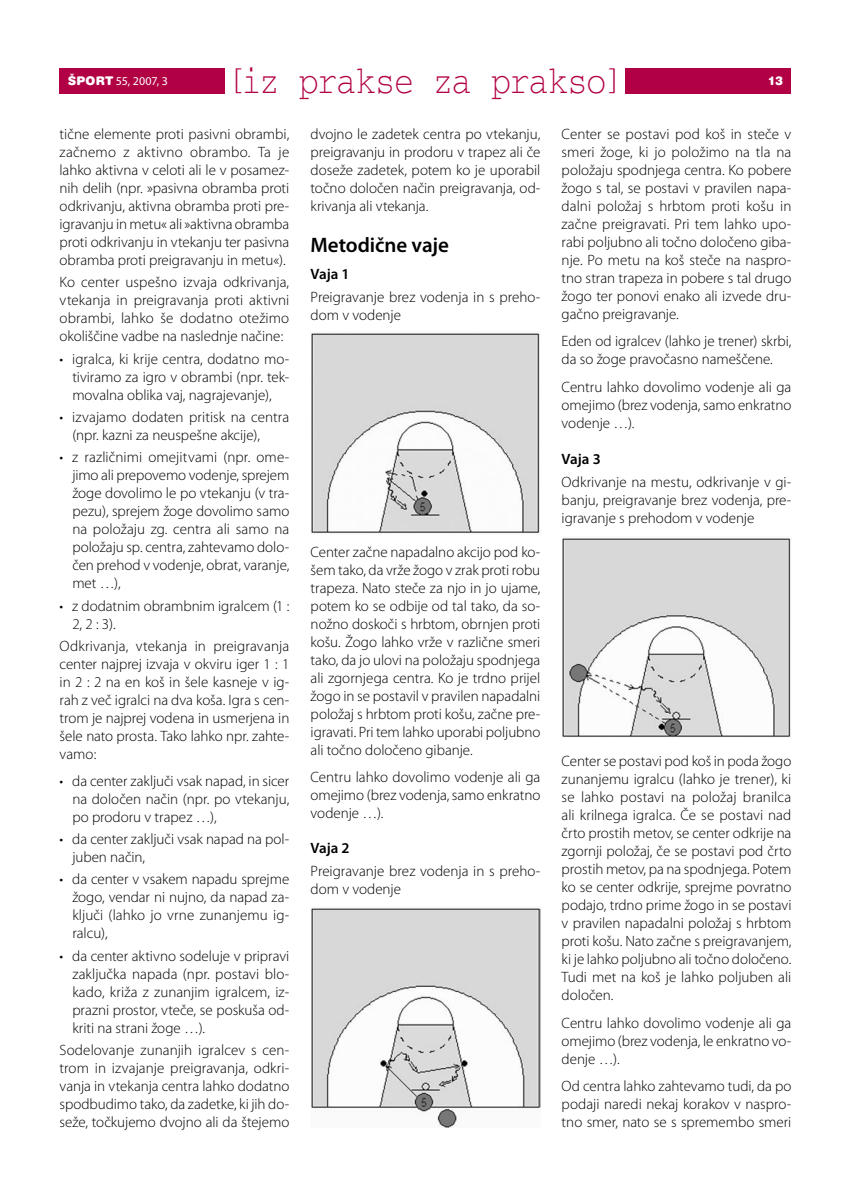
<style>
.page{position:relative;width:851px;height:1191px;background:#fff}
.page>*{position:absolute;margin:0;border:0;box-sizing:border-box;transform-origin:0 0}
._40_ziva_pagina{font:39px "Courier MEE Ligh";letter-spacing:-.025em;color:#b10044;scale:.85 1}
._02_podnaslov{font:600 21px "Myriad Pro";letter-spacing:-.005em;color:#000}
._05_osnovni_tekst{font:300 15px/18px "Myriad Pro";color:#000;text-align:justify}
._06_osnovni_tekst_alineje{font:300 15px/18px "Myriad Pro";color:#000;text-align:justify}
._02b_pod_pod_naslov{font:600 15px "Myriad Pro";letter-spacing:-.005em;color:#000}
._02a_pod_pod_naslov_prvi{font:600 15px "Myriad Pro";color:#000}
._40_ziva_pagina-2{font:12px "Myriad Pro";letter-spacing:-.01em;color:#fff}
._40_ziva_pagina-3{font:12px "Swiss 721 Black Rounded";color:#fff}
.s1{font-family:"Swiss 721 Black Rounded"}
.s2{font-size:33px}
</style>
<div class="page">
<div style="left:60px;top:68px;width:731px;height:26px;background:#b10044"></div>
<div style="left:225px;top:68px;width:400px;height:30px;background:#fff"></div>
<img style="left:311px;top:333px;width:229px;height:201px">
<img style="left:311px;top:908px;width:229px;height:219px">
<img style="left:562px;top:538px;width:229px;height:199px">
<p class="_40_ziva_pagina-2" style="left:68px;top:74px;width:101px"><span class="s1">ŠPORT</span> 55, 2007, 3</p>
<p class="_40_ziva_pagina" style="left:225px;top:62px;width:471px"><span class="s2">[</span>iz prakse za prakso<span class="s2">]</span></p>
<p class="_40_ziva_pagina-3" style="left:767px;top:73px;width:17px">13</p>
<p class="_05_osnovni_tekst" style="left:60px;top:125px;width:231px">tične elemente proti pasivni obrambi, začnemo z aktivno obrambo. Ta je lahko aktivna v celoti ali le v posamez&shy;nih delih (npr. »pasivna obramba proti odkrivanju, aktivna obramba proti pre&shy;igravanju in metu« ali »aktivna obramba proti odkrivanju in vtekanju ter pasivna obramba proti preigravanju in metu«).</p>
<p class="_05_osnovni_tekst" style="left:60px;top:273px;width:231px">Ko center uspešno izvaja odkrivanja, vtekanja in preigravanja proti aktivni obrambi, lahko še dodatno otežimo okoliščine vadbe na naslednje načine:</p>
<p class="_06_osnovni_tekst_alineje" style="left:72px;top:350px;width:218px;text-indent:-13px">• igralca, ki krije centra, dodatno mo&shy;tiviramo za igro v obrambi (npr. tek&shy;movalna oblika vaj, nagrajevanje),</p>
<p class="_06_osnovni_tekst_alineje" style="left:72px;top:408px;width:218px;text-indent:-13px">• izvajamo dodaten pritisk na centra (npr. kazni za neuspešne akcije),</p>
<p class="_06_osnovni_tekst_alineje" style="left:72px;top:448px;width:218px;text-indent:-13px">• z različnimi omejitvami (npr. ome&shy;jimo ali prepovemo vodenje, sprejem žoge dovolimo le po vtekanju (v tra&shy;pezu), sprejem žoge dovolimo samo na položaju zg. centra ali samo na položaju sp. centra, zahtevamo dolo&shy;čen prehod v vodenje, obrat, varanje, met …),</p>
<p class="_06_osnovni_tekst_alineje" style="left:72px;top:597px;width:218px;text-indent:-13px">• z dodatnim obrambnim igralcem (1 :<br>2, 2 : 3).</p>
<p class="_05_osnovni_tekst" style="left:60px;top:637px;width:231px">Odkrivanja, vtekanja in preigravanja center najprej izvaja v okviru iger 1 : 1 in 2 : 2 na en koš in šele kasneje v ig&shy;rah z več igralci na dva koša. Igra s cen&shy;trom je najprej vodena in usmerjena in šele nato prosta. Tako lahko npr. zahte&shy;vamo:</p>
<p class="_06_osnovni_tekst_alineje" style="left:72px;top:772px;width:218px;text-indent:-13px">• da center zaključi vsak napad, in sicer na določen način (npr. po vtekanju, po prodoru v trapez …),</p>
<p class="_06_osnovni_tekst_alineje" style="left:72px;top:830px;width:218px;text-indent:-13px">• da center zaključi vsak napad na pol&shy;juben način,</p>
<p class="_06_osnovni_tekst_alineje" style="left:72px;top:870px;width:218px;text-indent:-13px">• da center v vsakem napadu sprejme žogo, vendar ni nujno, da napad za&shy;ključi (lahko jo vrne zunanjemu ig&shy;ralcu),</p>
<p class="_06_osnovni_tekst_alineje" style="left:72px;top:947px;width:218px;text-indent:-13px">• da center aktivno sodeluje v pripravi zaključka napada (npr. postavi blo&shy;kado, križa z zunanjim igralcem, iz&shy;prazni prostor, vteče, se poskuša od&shy;kriti na strani žoge …).</p>
<p class="_05_osnovni_tekst" style="left:60px;top:1041px;width:231px">Sodelovanje zunanjih igralcev s cen&shy;trom in izvajanje preigravanja, odkri&shy;vanja in vtekanja centra lahko dodatno spodbudimo tako, da zadetke, ki jih do&shy;seže, točkujemo dvojno ali da štejemo</p>
<p class="_05_osnovni_tekst" style="left:310px;top:125px;width:231px">dvojno le zadetek centra po vtekanju, preigravanju in prodoru v trapez ali če doseže zadetek, potem ko je uporabil točno določen način preigravanja, od&shy;krivanja ali vtekanja.</p>
<p class="_02_podnaslov" style="left:310px;top:234px;width:140px">Metodične vaje</p>
<p class="_02a_pod_pod_naslov_prvi" style="left:310px;top:266px;width:41px">Vaja 1</p>
<p class="_05_osnovni_tekst" style="left:310px;top:288px;width:231px">Preigravanje brez vodenja in s preho&shy;dom v vodenje</p>
<p class="_05_osnovni_tekst" style="left:561px;top:125px;width:231px">Center se postavi pod koš in steče v smeri žoge, ki jo položimo na tla na položaju spodnjega centra. Ko pobere žogo s tal, se postavi v pravilen napa&shy;dalni položaj s hrbtom proti košu in začne preigravati. Pri tem lahko upo&shy;rabi poljubno ali točno določeno giba&shy;nje. Po metu na koš steče na naspro&shy;tno stran trapeza in pobere s tal drugo žogo ter ponovi enako ali izvede dru&shy;gačno preigravanje.</p>
<p class="_05_osnovni_tekst" style="left:561px;top:333px;width:231px">Eden od igralcev (lahko je trener) skrbi, da so žoge pravočasno nameščene.</p>
<p class="_05_osnovni_tekst" style="left:561px;top:378px;width:231px">Centru lahko dovolimo vodenje ali ga omejimo (brez vodenja, samo enkratno vodenje …).</p>
<p class="_02b_pod_pod_naslov" style="left:561px;top:451px;width:41px">Vaja 3</p>
<p class="_05_osnovni_tekst" style="left:561px;top:474px;width:231px">Odkrivanje na mestu, odkrivanje v gi&shy;banju, preigravanje brez vodenja, pre&shy;igravanje s prehodom v vodenje</p>
<p class="_05_osnovni_tekst" style="left:310px;top:543px;width:231px">Center začne napadalno akcijo pod ko&shy;šem tako, da vrže žogo v zrak proti robu trapeza. Nato steče za njo in jo ujame, potem ko se odbije od tal tako, da so&shy;nožno doskoči s hrbtom, obrnjen proti košu. Žogo lahko vrže v različne smeri tako, da jo ulovi na položaju spodnjega ali zgornjega centra. Ko je trdno prijel žogo in se postavil v pravilen napadalni položaj s hrbtom proti košu, začne pre&shy;igravati. Pri tem lahko uporabi poljubno ali točno določeno gibanje.</p>
<p class="_05_osnovni_tekst" style="left:310px;top:768px;width:231px">Centru lahko dovolimo vodenje ali ga omejimo (brez vodenja, samo enkratno vodenje …).</p>
<p class="_02b_pod_pod_naslov" style="left:310px;top:840px;width:41px">Vaja 2</p>
<p class="_05_osnovni_tekst" style="left:310px;top:862px;width:231px">Preigravanje brez vodenja in s preho&shy;dom v vodenje</p>
<p class="_05_osnovni_tekst" style="left:561px;top:752px;width:231px">Center se postavi pod koš in poda žogo zunanjemu igralcu (lahko je trener), ki se lahko postavi na položaj branilca ali krilnega igralca. Če se postavi nad črto prostih metov, se center odkrije na zgornji položaj, če se postavi pod črto prostih metov, pa na spodnjega. Potem ko se center odkrije, sprejme povratno podajo, trdno prime žogo in se postavi v pravilen napadalni položaj s hrbtom proti košu. Nato začne s preigravanjem, ki je lahko poljubno ali točno določeno.<br>Tudi met na koš je lahko poljuben ali določen.</p>
<p class="_05_osnovni_tekst" style="left:561px;top:1013px;width:231px">Centru lahko dovolimo vodenje ali ga omejimo (brez vodenja, le enkratno vo&shy;denje …).</p>
<p class="_05_osnovni_tekst" style="left:561px;top:1077px;width:231px">Od centra lahko zahtevamo tudi, da po podaji naredi nekaj korakov v naspro&shy;tno smer, nato se s spremembo smeri</p>
</div>
